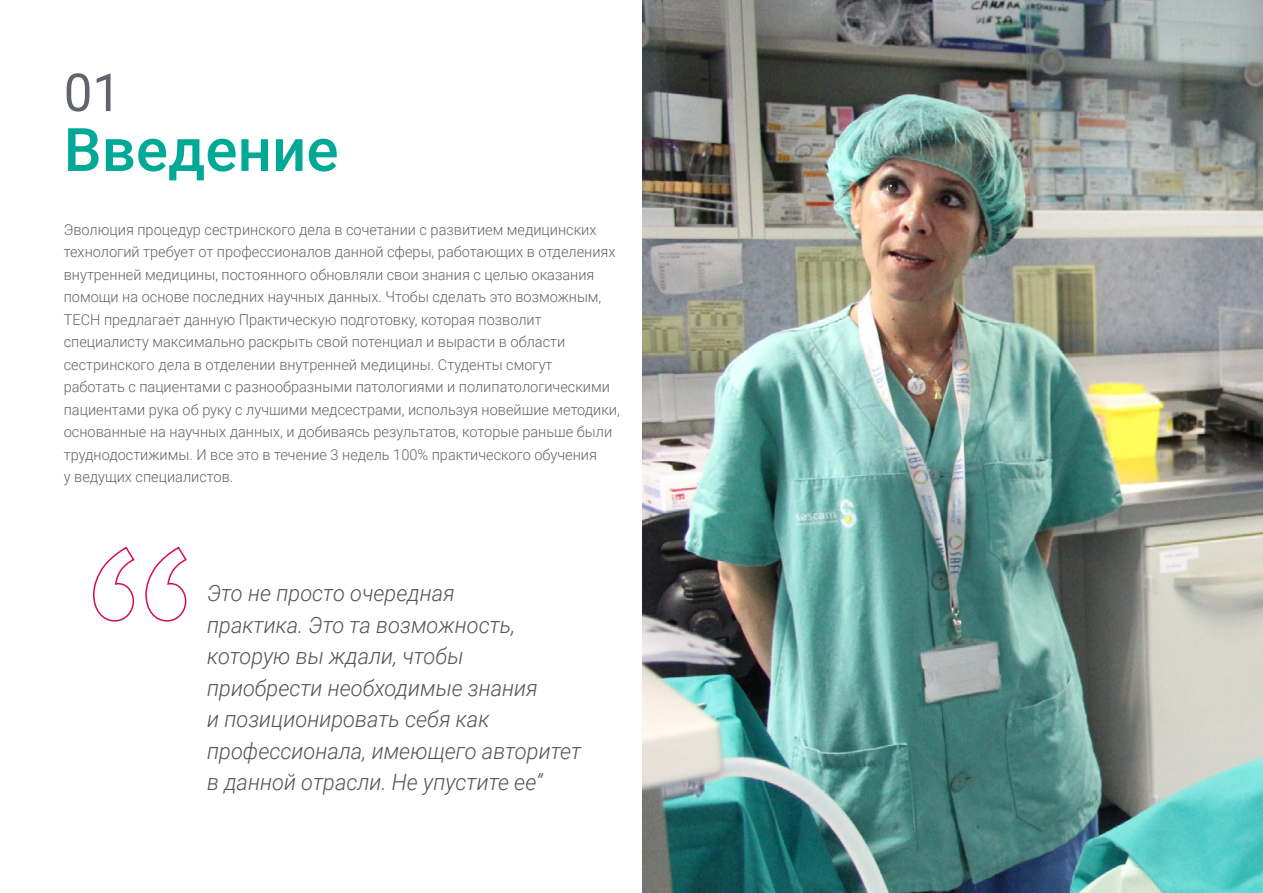
<style>
.page{position:relative;width:1263px;height:893px;background:#fff}
.page>*{position:absolute;margin:0;border:0;box-sizing:border-box;transform-origin:0 0}
.t1{font:500 60px "Roboto";color:#00a996}
.t2{font:52.5px "Roboto";color:#61646a}
.t3{font:italic 300 22.5px/31.5px "Roboto";color:#52555b}
.t4{font:300 15px/22.5px "Roboto";color:#61646a}
</style>
<div class="page">
<svg style="left:93px;top:546px;width:94px;height:76px"></svg>
<img style="left:642px;top:0;width:621px;height:893px">
<h2 class="t2" style="left:64px;top:56px;width:59px">01</h2>
<h1 class="t1" style="left:64px;top:108px;width:276px">Введение</h1>
<p class="t4" style="left:64px;top:217px;width:558px">Эволюция процедур сестринского дела в сочетании с развитием медицинских технологий требует от профессионалов данной сферы, работающих в отделениях внутренней медицины, постоянного обновляли свои знания с целью оказания помощи на основе последних научных данных. Чтобы сделать это возможным, TECH предлагает данную Практическую подготовку, которая позволит специалисту максимально раскрыть свой потенциал и вырасти в области сестринского дела в отделении внутренней медицины. Студенты смогут<br>работать с пациентами с разнообразными патологиями и полипатологическими пациентами рука об руку с лучшими медсестрами, используя новейшие методики, основанные на научных данных, и добиваясь результатов, которые раньше были труднодостижимы. И все это в течение 3 недель 100% практического обучения<br>у ведущих специалистов.</p>
<h3 class="t3" style="left:207px;top:577px;width:375px">Это не просто очередная<br>практика. Это та возможность, которую вы ждали, чтобы приобрести необходимые знания<br>и позиционировать себя как профессионала, имеющего авторитет в данной отрасли. Не упустите ее”</h3>
</div>
